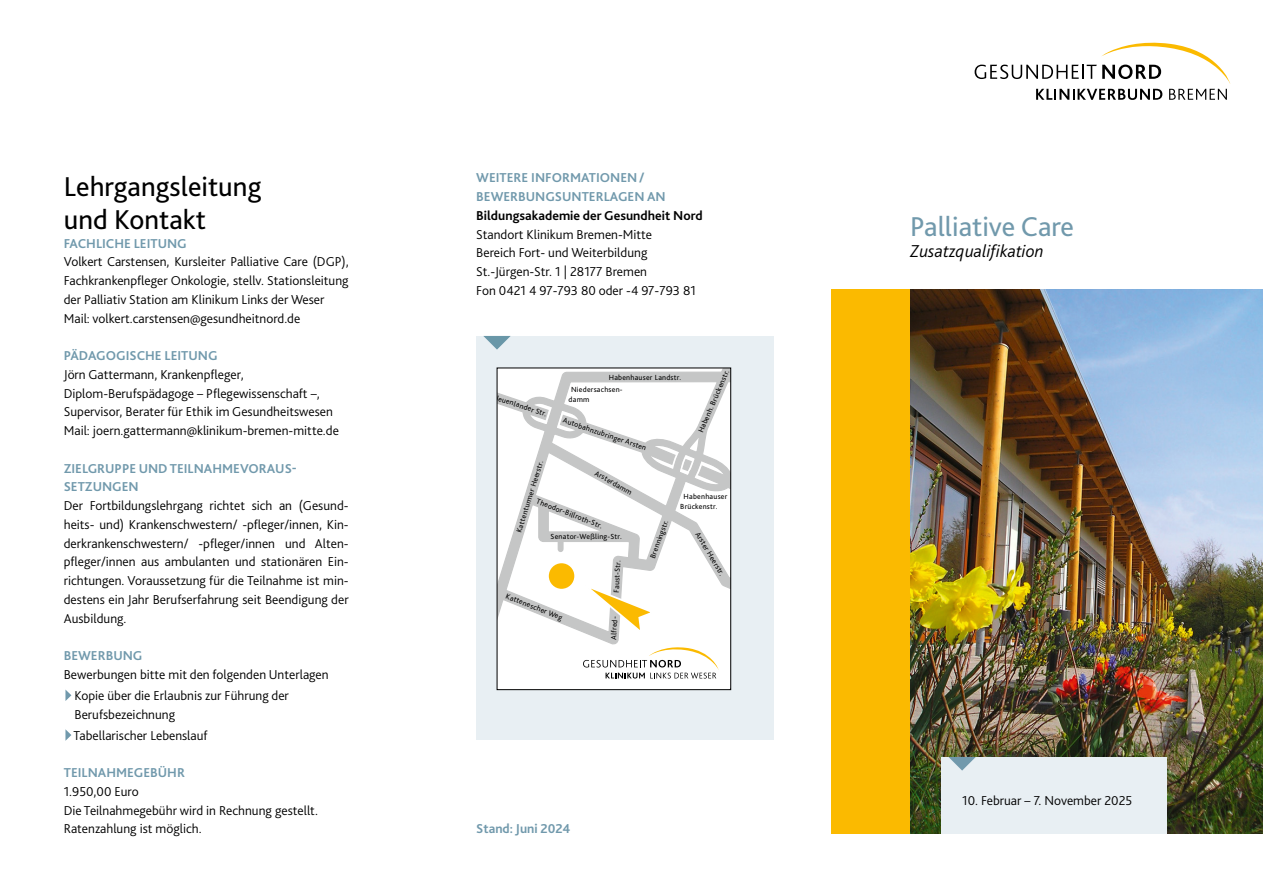
<style>
.page{position:relative;width:1263px;height:893px;background:#fff}
.page>*{position:absolute;margin:0;border:0;box-sizing:border-box;transform-origin:0 0}
.t1{font:28.5px/33px "Bliss 2";color:#000}
.t2{font:28.5px "Bliss 2";color:#7199ac}
.t3{font:italic 300 18px "Bliss 2";color:#000}
.t4{font:300 13.5px/18.8px "Bliss 2";color:#000}
.t5{font:700 13.5px/18.8px "Bliss 2";color:#7199ac}
.t6{font:700 13.5px "Bliss 2";color:#000}
.t7{font:7.8px/9.3px "Bliss 2";letter-spacing:.03em;color:#000}
.t8{font:7.65px "Bliss 2";color:#000}
</style>
<div class="page">
<div style="left:831px;top:289px;width:79px;height:544px;background:#fbba00"></div>
<img style="left:910px;top:289px;width:353px;height:544px">
<div style="left:941px;top:757px;width:225px;height:76px;background:#e8eff3"></div>
<svg style="left:948px;top:757px;width:28px;height:14px"></svg>
<svg style="left:974px;top:42px;width:256px;height:58px"></svg>
<svg style="left:65px;top:689px;width:6px;height:12px"></svg>
<svg style="left:65px;top:729px;width:6px;height:12px"></svg>
<div style="left:476px;top:336px;width:298px;height:403px;background:#e8eff3"></div>
<svg style="left:497px;top:368px;width:234px;height:322px"></svg>
<svg style="left:483px;top:336px;width:28px;height:14px"></svg>
<h1 class="t1" style="left:64px;top:169px;width:199px">Lehrgangsleitung und Kontakt</h1>
<p class="t5" style="left:64px;top:233px;width:125px">FACHLICHE LEITUNG</p>
<p class="t4" style="left:64px;top:252px;width:286px">Volkert Carstensen, Kursleiter Palliative Care (DGP), Fachkrankenpfleger Onkologie, stellv. Stationsleitung der Palliativ Station am Klinikum Links der Weser Mail: volkert.carstensen@gesundheitnord.de</p>
<p class="t5" style="left:64px;top:346px;width:155px">PÄDAGOGISCHE LEITUNG</p>
<p class="t4" style="left:64px;top:365px;width:277px">Jörn Gattermann, Krankenpfleger, Diplom-Berufspädagoge – Pflegewissenschaft –, Supervisor, Berater für Ethik im Gesundheitswesen Mail: joern.gattermann@klinikum-bremen-mitte.de</p>
<p class="t5" style="left:64px;top:458px;width:235px">ZIELGRUPPE UND TEILNAHMEVORAUS-<br>SETZUNGEN</p>
<p class="t4" style="left:64px;top:496px;width:286px;text-align:justify">Der Fortbildungslehrgang richtet sich an (Gesund&shy;heits- und) Krankenschwestern/ -pfleger/innen, Kin&shy;derkrankenschwestern/ -pfleger/innen und Alten&shy;pfleger/innen aus ambulanten und stationären Ein&shy;richtungen. Voraussetzung für die Teilnahme ist min&shy;destens ein Jahr Berufserfahrung seit Beendigung der Ausbildung.</p>
<p class="t5" style="left:64px;top:646px;width:80px">BEWERBUNG</p>
<p class="t4" style="left:74px;top:664px;width:256px;line-height:21px;text-indent:-11px">Bewerbungen bitte mit den folgenden Unterlagen<br>Kopie über die Erlaubnis zur Führung der</p>
<p class="t4" style="left:74px;top:703px;width:136px;line-height:21px">Berufsbezeichnung<br>Tabellarischer Lebenslauf</p>
<p class="t5" style="left:64px;top:763px;width:123px">TEILNAHMEGEBÜHR</p>
<p class="t4" style="left:64px;top:782px;width:256px">1.950,00 Euro<br>Die Teilnahmegebühr wird in Rechnung gestellt.<br>Ratenzahlung ist möglich.</p>
<p class="t5" style="left:476px;top:168px;width:191px">WEITERE INFORMATIONEN/<br>BEWERBUNGSUNTERLAGEN AN</p>
<p class="t6" style="left:476px;top:207px;width:228px">Bildungsakademie der Gesundheit Nord</p>
<p class="t4" style="left:476px;top:224px;width:221px">Standort Klinikum Bremen-Mitte<br>Bereich Fort- und Weiterbildung St.-Jürgen-Str. 1 | 28177 Bremen<br>Fon 0421 4 97-793 80 oder -4 97-793 81</p>
<p class="t7" style="left:495px;top:391px;width:58px;rotate:19deg">Neuenlander Str.</p>
<p class="t7" style="left:609px;top:372px;width:74px">Habenhauser Landstr.</p>
<p class="t8" style="left:696px;top:430px;width:69px;rotate:-67deg">Habenh. Brückenstr.</p>
<p class="t7" style="left:569px;top:385px;width:56px;text-indent:2px">Niedersachsen&shy;damm</p>
<p class="t7" style="left:565px;top:415px;width:89px;rotate:19deg">Autobahnzubringer Arsten</p>
<p class="t8" style="left:514px;top:531px;width:76px;rotate:-73deg">Kattenturmer Heerstr.</p>
<p class="t7" style="left:598px;top:468px;width:43px;rotate:29deg">Arsterdamm</p>
<p class="t7" style="left:538px;top:496px;width:72px;rotate:21deg">Theodor-Billroth-Str.</p>
<p class="t7" style="left:551px;top:532px;width:73px">Senator-Weßling-Str.</p>
<p class="t7" style="left:508px;top:591px;width:62px;rotate:22deg">Kattenescher Weg</p>
<p class="t8" style="left:612px;top:592px;width:34px;rotate:-87deg">Faust-Str.</p>
<p class="t8" style="left:609px;top:639px;width:25px;rotate:-87deg">Alfred-</p>
<p class="t8" style="left:648px;top:556px;width:42px;rotate:-70deg">Brenningstr.</p>
<p class="t7" style="left:680px;top:492px;width:49px;text-indent:3px">Habenhauser<br>Brückenstr.</p>
<p class="t8" style="left:701px;top:530px;width:51px;rotate:59deg">Arster Heerstr.</p>
<p class="t5" style="left:476px;top:819px;width:96px">Stand: Juni 2024</p>
<h1 class="t2" style="left:910px;top:209px;width:165px">Palliative Care</h1>
<h2 class="t3" style="left:910px;top:240px;width:135px">Zusatzqualifikation</h2>
<p class="t4" style="left:962px;top:791px;width:172px">10. Februar – 7. November 2025</p>
</div>
